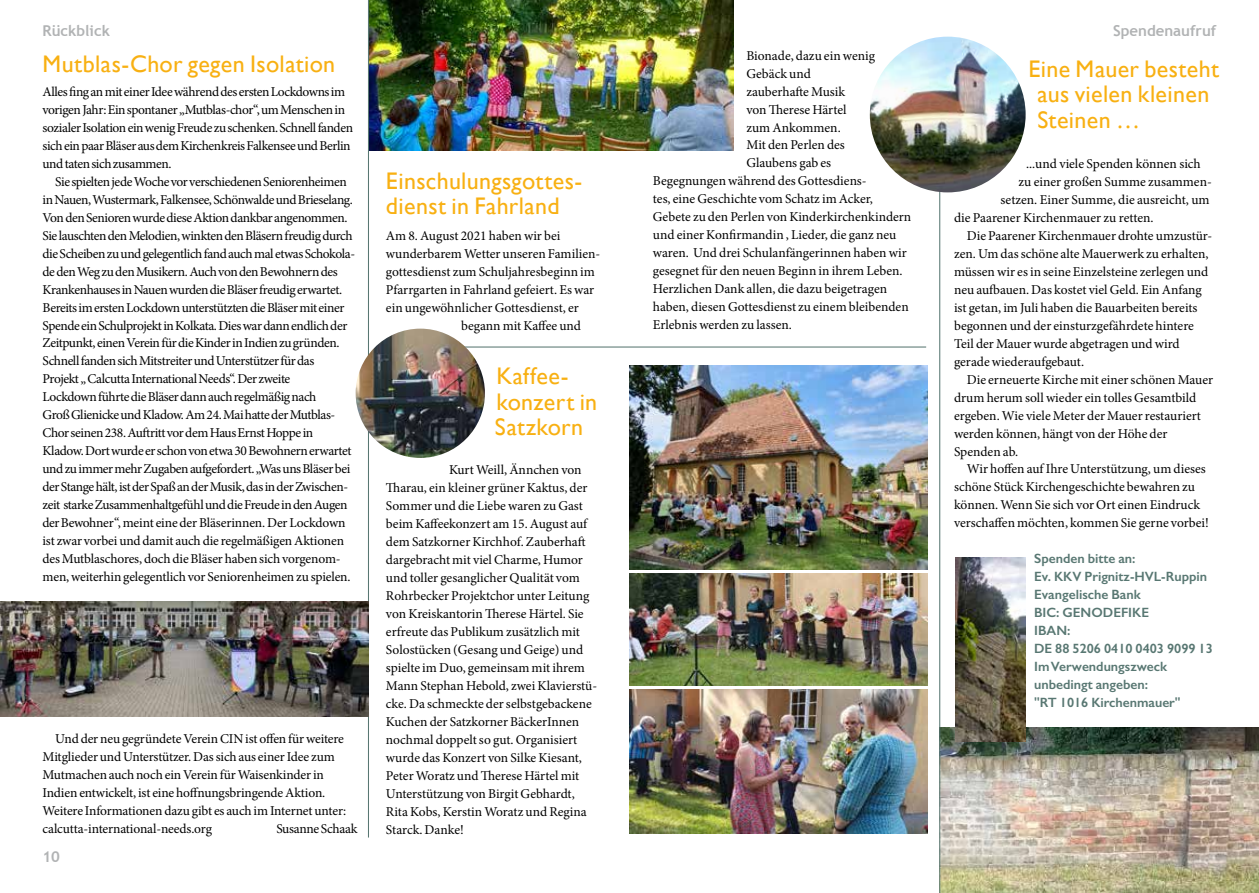
<style>
.page{position:relative;width:1259px;height:893px;background:#fff}
.page>*{position:absolute;margin:0;border:0;box-sizing:border-box;transform-origin:0 0}
.t1{font:24px/25.5px "Gill Sans";letter-spacing:.015em;color:#f8b012}
.t2{font:700 15px "Trebuchet MS";color:#b1b3b4}
.t3{font:13.5px/18px "Minion Pro";letter-spacing:-.01em;color:#000}
.t4{font:13.5px/18px "Minion Pro";letter-spacing:-.03em;color:#000}
.t5{font:600 13.5px/18px "Gill Sans";color:#587772}
</style>
<div class="page">
<img style="left:940px;top:728px;width:319px;height:165px">
<hr style="left:939px;top:167px;width:1px;height:726px;background:#587772">
<img style="left:369px;top:0;width:364px;height:151px">
<img style="left:955px;top:557px;width:70px;height:184px">
<hr style="left:394px;top:346px;width:532px;height:2px;background:#587772">
<img style="left:629px;top:690px;width:298px;height:144px">
<img style="left:629px;top:366px;width:298px;height:203px">
<img style="left:629px;top:573px;width:298px;height:112px">
<img style="left:870px;top:37px;width:155px;height:155px;border-radius:78px">
<hr style="left:368px;top:0;width:1px;height:837px;background:#587772">
<img style="left:356px;top:329px;width:129px;height:129px;border-radius:65px">
<img style="left:0;top:601px;width:368px;height:115px">
<p class="t2" style="left:43px;top:21px;width:69px">Rückblick</p>
<h1 class="t1" style="left:43px;top:50px;width:294px">Mutblas-Chor gegen Isolation</h1>
<p class="t4" style="left:43px;top:82px;width:312px">Alles fing an mit einer Idee während des ersten Lockdowns im vorigen Jahr: Ein spontaner „Mutblas-chor“, um Menschen in sozialer Isolation ein wenig Freude zu schenken. Schnell fanden sich ein paar Bläser aus dem Kirchenkreis Falkensee und Berlin und taten sich zusammen.</p>
<p class="t4" style="left:43px;top:172px;width:314px;text-indent:13px">Sie spielten jede Woche vor verschiedenen Seniorenheimen in Nauen, Wustermark, Falkensee, Schönwalde und Brieselang.<br>Von den Senioren wurde diese Aktion dankbar angenommen.<br>Sie lauschten den Melodien, winkten den Bläsern freudig durch die Scheiben zu und gelegentlich fand auch mal etwas Schokola&shy;de den Weg zu den Musikern. Auch von den Bewohnern des Krankenhauses in Nauen wurden die Bläser freudig erwartet.<br>Bereits im ersten Lockdown unterstützten die Bläser mit einer Spende ein Schulprojekt in Kolkata. Dies war dann endlich der Zeitpunkt, einen Verein für die Kinder in Indien zu gründen.<br>Schnell fanden sich Mitstreiter und Unterstützer für das<br>Projekt „ Calcutta International Needs“. Der zweite<br>Lockdown führte die Bläser dann auch regelmäßig nach<br>Groß Glienicke und Kladow. Am 24. Mai hatte der Mutblas-Chor seinen 238. Auftritt vor dem Haus Ernst Hoppe in Kladow. Dort wurde er schon von etwa 30 Bewohnern erwartet und zu immer mehr Zugaben aufgefordert. „Was uns Bläser bei der Stange hält, ist der Spaß an der Musik, das in der Zwischen&shy;zeit starke Zusammenhaltgefühl und die Freude in den Augen der Bewohner“, meint eine der Bläserinnen. Der Lockdown ist zwar vorbei und damit auch die regelmäßigen Aktionen des Mutblaschores, doch die Bläser haben sich vorgenom&shy;men, weiterhin gelegentlich vor Seniorenheimen zu spielen.</p>
<p class="t3" style="left:43px;top:730px;width:305px;text-indent:13px">Und der neu gegründete Verein CIN ist offen für weitere Mitglieder und Unterstützer. Das sich aus einer Idee zum Mutmachen auch noch ein Verein für Waisenkinder in Indien entwickelt, ist eine hoffnungsbringende Aktion.<br>Weitere Informationen dazu gibt es auch im Internet unter: calcutta-international-needs.org</p>
<p class="t3" style="left:276px;top:820px;width:83px">Susanne Schaak</p>
<p class="t2" style="left:43px;top:847px;width:19px">10</p>
<h1 class="t1" style="left:386px;top:167px;width:198px">Einschulungsgottes&shy;dienst in Fahrland</h1>
<p class="t3" style="left:386px;top:226px;width:176px">Am 8. August 2021 haben wir bei</p>
<p class="t3" style="left:386px;top:244px;width:216px">wunderbarem Wetter unseren Familien-</p>
<p class="t3" style="left:386px;top:262px;width:210px">gottesdienst zum Schuljahresbeginn im</p>
<p class="t3" style="left:386px;top:280px;width:210px">Pfarrgarten in Fahrland gefeiert. Es war</p>
<p class="t3" style="left:386px;top:298px;width:194px">ein ungewöhnlicher Gottesdienst, er</p>
<p class="t3" style="left:461px;top:316px;width:122px">begann mit Kaffee und</p>
<h1 class="t1" style="left:495px;top:363px;width:104px">Kaffee&shy;konzert in<br>Satzkorn</h1>
<p class="t3" style="left:386px;top:460px;width:213px;text-indent:63px">Kurt Weill, Ännchen von Tharau, ein kleiner grüner Kaktus, der Sommer und die Liebe waren zu Gast beim Kaffeekonzert am 15. August auf dem Satzkorner Kirchhof. Zauberhaft dargebracht mit viel Charme, Humor und toller gesanglicher Qualität vom Rohrbecker Projektchor unter Leitung von Kreiskantorin Therese Härtel. Sie erfreute das Publikum zusätzlich mit Solostücken (Gesang und Geige) und spielte im Duo, gemeinsam mit ihrem Mann Stephan Hebold, zwei Klavierstü&shy;cke. Da schmeckte der selbstgebackene Kuchen der Satzkorner BäckerInnen nochmal doppelt so gut. Organisiert wurde das Konzert von Silke Kiesant, Peter Woratz und Therese Härtel mit Unterstützung von Birgit Gebhardt, Rita Kobs, Kerstin Woratz und Regina Starck. Danke!</p>
<p class="t3" style="left:746px;top:46px;width:130px">Bionade, dazu ein wenig</p>
<p class="t3" style="left:746px;top:64px;width:66px">Gebäck und</p>
<p class="t3" style="left:746px;top:82px;width:100px">zauberhafte Musik</p>
<p class="t3" style="left:746px;top:100px;width:102px">von Therese Härtel</p>
<p class="t3" style="left:746px;top:118px;width:96px">zum Ankommen.</p>
<p class="t3" style="left:746px;top:136px;width:100px">Mit den Perlen des</p>
<p class="t3" style="left:746px;top:154px;width:86px">Glaubens gab es</p>
<p class="t3" style="left:653px;top:172px;width:215px">Begegnungen während des Gottesdiens-</p>
<p class="t3" style="left:653px;top:190px;width:222px">tes, eine Geschichte vom Schatz im Acker,</p>
<p class="t3" style="left:653px;top:208px;width:260px">Gebete zu den Perlen von Kinderkirchenkindern</p>
<p class="t3" style="left:653px;top:226px;width:245px">und einer Konfirmandin , Lieder, die ganz neu</p>
<p class="t3" style="left:653px;top:244px;width:255px">waren. Und drei Schulanfängerinnen haben wir</p>
<p class="t3" style="left:653px;top:262px;width:251px">gesegnet für den neuen Beginn in ihrem Leben.</p>
<p class="t3" style="left:653px;top:280px;width:236px">Herzlichen Dank allen, die dazu beigetragen</p>
<p class="t3" style="left:653px;top:298px;width:257px">haben, diesen Gottesdienst zu einem bleibenden</p>
<p class="t3" style="left:653px;top:316px;width:141px">Erlebnis werden zu lassen.</p>
<p class="t2" style="left:1113px;top:21px;width:105px">Spendenaufruf</p>
<h1 class="t1" style="left:1037px;top:56px;width:183px;text-indent:-9px">Eine Mauer besteht aus vielen kleinen<br>Steinen …</h1>
<p class="t3" style="left:1026px;top:154px;width:176px">...und viele Spenden können sich</p>
<p class="t3" style="left:1018px;top:172px;width:195px">zu einer großen Summe zusammen-</p>
<p class="t3" style="left:1000px;top:190px;width:211px">setzen. Einer Summe, die ausreicht, um</p>
<p class="t3" style="left:954px;top:208px;width:201px">die Paarener Kirchenmauer zu retten.</p>
<p class="t3" style="left:966px;top:226px;width:247px">Die Paarener Kirchenmauer drohte umzustür-</p>
<p class="t3" style="left:954px;top:244px;width:256px">zen. Um das schöne alte Mauerwerk zu erhalten,</p>
<p class="t3" style="left:954px;top:262px;width:256px">müssen wir es in seine Einzelsteine zerlegen und</p>
<p class="t3" style="left:954px;top:280px;width:249px">neu aufbauen. Das kostet viel Geld. Ein Anfang</p>
<p class="t3" style="left:954px;top:298px;width:245px">ist getan, im Juli haben die Bauarbeiten bereits</p>
<p class="t3" style="left:954px;top:316px;width:241px">begonnen und der einsturzgefährdete hintere</p>
<p class="t3" style="left:954px;top:334px;width:227px">Teil der Mauer wurde abgetragen und wird</p>
<p class="t3" style="left:954px;top:352px;width:132px">gerade wiederaufgebaut.</p>
<p class="t3" style="left:966px;top:370px;width:248px">Die erneuerte Kirche mit einer schönen Mauer</p>
<p class="t3" style="left:954px;top:388px;width:244px">drum herum soll wieder ein tolles Gesamtbild</p>
<p class="t3" style="left:954px;top:406px;width:248px">ergeben. Wie viele Meter der Mauer restauriert</p>
<p class="t3" style="left:954px;top:424px;width:215px">werden können, hängt von der Höhe der</p>
<p class="t3" style="left:954px;top:442px;width:66px">Spenden ab.</p>
<p class="t3" style="left:966px;top:460px;width:240px">Wir hoffen auf Ihre Unterstützung, um dieses</p>
<p class="t3" style="left:954px;top:478px;width:243px">schöne Stück Kirchengeschichte bewahren zu</p>
<p class="t3" style="left:954px;top:496px;width:248px">können. Wenn Sie sich vor Ort einen Eindruck</p>
<p class="t3" style="left:954px;top:514px;width:256px">verschaffen möchten, kommen Sie gerne vorbei!</p>
<p class="t5" style="left:1034px;top:550px;width:180px">Spenden bitte an:<br>Ev. KKV Prignitz-HVL-Ruppin<br>Evangelische Bank<br>BIC: GENODEFIKE<br>IBAN:<br>DE 88 5206 0410 0403 9099 13<br>Im Verwendungszweck unbedingt angeben:<br>"RT 1016 Kirchenmauer"</p>
</div>
